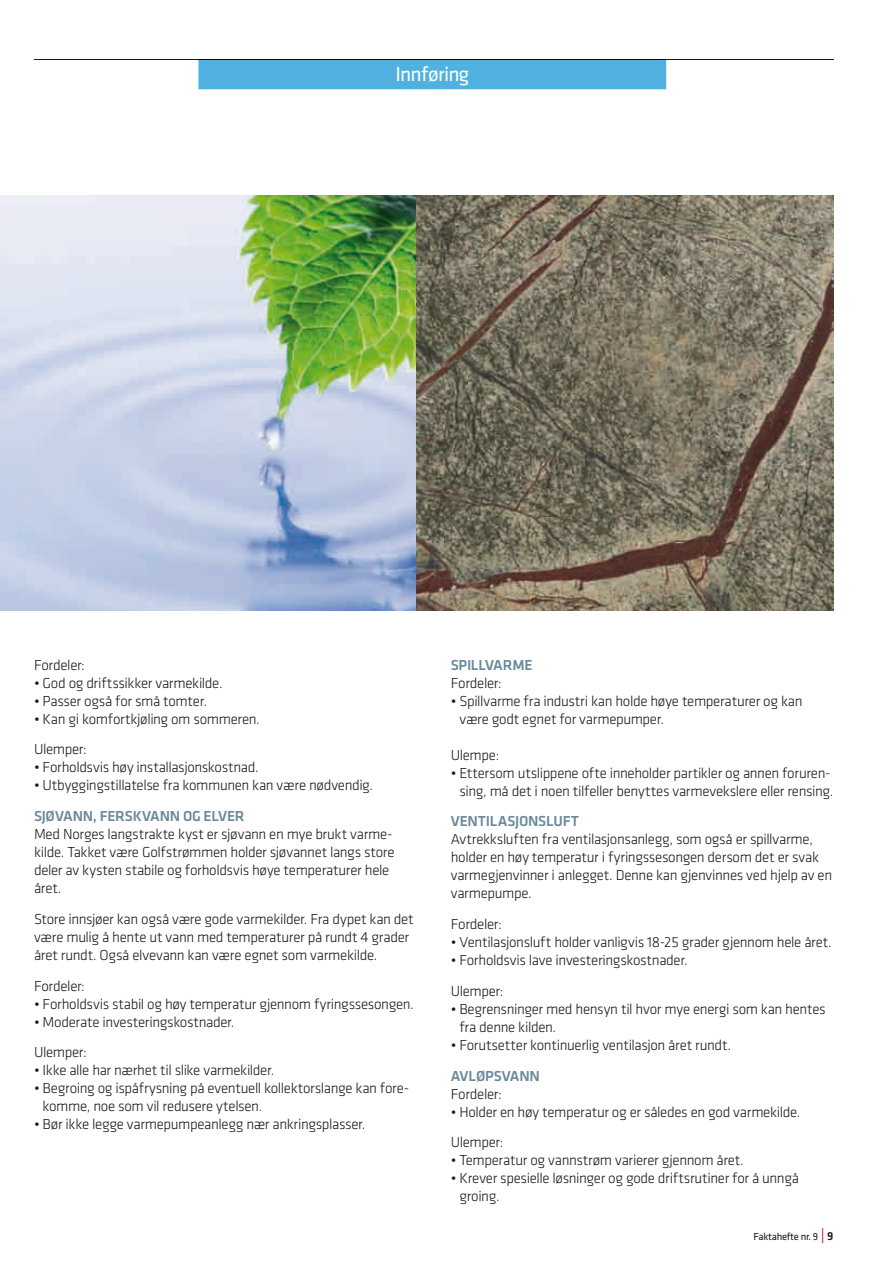
<style>
.page{position:relative;width:893px;height:1263px;background:#fff}
.page>*{position:absolute;margin:0;border:0;box-sizing:border-box;transform-origin:0 0}
.t1{font:21px "Klavika";letter-spacing:-.03em;color:#fff}
.t2{font:300 15px/18px "Klavika";letter-spacing:-.025em;color:#1a171c}
.t3{font:500 15px "Klavika";letter-spacing:-.02em;color:#6a8a9b}
.t4{font:10.5px "Klavika";letter-spacing:-.025em;color:#1a171c}
.s1{font-size:15px;color:#d4011d}
.s2{font-weight:500;font-size:12px}
</style>
<div class="page">
<hr style="left:34px;top:59px;width:799px;height:1px;background:#1a171c">
<div style="left:198px;top:61px;width:468px;height:28px;background:#50b1e0"></div>
<hr style="left:198px;top:60px;width:468px;height:1px;background:#000a1d">
<div style="left:397px;top:66px;width:72px;height:19px;background:#50b1e0"></div>
<img style="left:0;top:195px;width:833px;height:416px">
<h1 class="t1" style="left:395px;top:60px;width:75px">Innføring</h1>
<p class="t2" style="left:34px;top:655px;width:52px">Fordeler:</p>
<p class="t2" style="left:34px;top:673px;width:190px">• God og driftssikker varmekilde.</p>
<p class="t2" style="left:34px;top:691px;width:174px">• Passer også for små tomter.</p>
<p class="t2" style="left:34px;top:703px;width:227px;line-height:30.8px">• Kan gi komfortkjøling om sommeren.<br>Ulemper:</p>
<p class="t2" style="left:34px;top:758px;width:226px">• Forholdsvis høy installasjonskostnad.</p>
<p class="t2" style="left:34px;top:776px;width:341px">• Utbyggingstillatelse fra kommunen kan være nødvendig.</p>
<p class="t3" style="left:34px;top:806px;width:212px">SJØVANN, FERSKVANN OG ELVER</p>
<p class="t2" style="left:34px;top:825px;width:362px">Med Norges langstrakte kyst er sjøvann en mye brukt varme&shy;kilde. Takket være Golfstrømmen holder sjøvannet langs store deler av kysten stabile og forholdsvis høye temperaturer hele året.</p>
<p class="t2" style="left:34px;top:910px;width:381px">Store innsjøer kan også være gode varmekilder. Fra dypet kan det være mulig å hente ut vann med temperaturer på rundt 4 grader året rundt. Også elvevann kan være egnet som varmekilde.</p>
<p class="t2" style="left:34px;top:976px;width:52px">Fordeler:</p>
<p class="t2" style="left:34px;top:994px;width:381px">• Forholdsvis stabil og høy temperatur gjennom fyringssesongen.</p>
<p class="t2" style="left:34px;top:1006px;width:202px;line-height:30.8px">• Moderate investeringskostnader.<br>Ulemper:</p>
<p class="t2" style="left:34px;top:1061px;width:242px">• Ikke alle har nærhet til slike varmekilder.</p>
<p class="t2" style="left:43px;top:1079px;width:368px;text-indent:-9px">• Begroing og ispåfrysning på eventuell kollektorslange kan fore&shy;komme, noe som vil redusere ytelsen.</p>
<p class="t2" style="left:34px;top:1115px;width:333px">• Bør ikke legge varmepumpeanlegg nær ankringsplasser.</p>
<p class="t3" style="left:451px;top:654px;width:83px">SPILLVARME</p>
<p class="t2" style="left:451px;top:673px;width:52px">Fordeler:</p>
<p class="t2" style="left:459px;top:691px;width:345px;text-indent:-9px">• Spillvarme fra industri kan holde høye temperaturer og kan være godt egnet for varmepumper.</p>
<p class="t2" style="left:451px;top:745px;width:50px">Ulempe:</p>
<p class="t2" style="left:451px;top:763px;width:384px;text-align:center">• Ettersom utslippene ofte inneholder partikler og annen foruren&shy;sing, må det i noen tilfeller benyttes varmevekslere eller rensing.</p>
<p class="t3" style="left:451px;top:811px;width:130px">VENTILASJONSLUFT</p>
<p class="t2" style="left:451px;top:830px;width:383px">Avtrekksluften fra ventilasjonsanlegg, som også er spillvarme, holder en høy temperatur i fyringssesongen dersom det er svak varmegjenvinner i anlegget. Denne kan gjenvinnes ved hjelp av en varmepumpe.</p>
<p class="t2" style="left:451px;top:915px;width:52px">Fordeler:</p>
<p class="t2" style="left:451px;top:933px;width:382px">• Ventilasjonsluft holder vanligvis 18-25 grader gjennom hele året.</p>
<p class="t2" style="left:451px;top:944px;width:238px;line-height:30.8px">• Forholdsvis lave investeringskostnader.<br>Ulemper:</p>
<p class="t2" style="left:459px;top:1000px;width:368px;text-indent:-9px">• Begrensninger med hensyn til hvor mye energi som kan hentes fra denne kilden.</p>
<p class="t2" style="left:451px;top:1036px;width:282px">• Forutsetter kontinuerlig ventilasjon året rundt.</p>
<p class="t3" style="left:451px;top:1065px;width:91px">AVLØPSVANN</p>
<p class="t2" style="left:451px;top:1084px;width:52px">Fordeler:</p>
<p class="t2" style="left:451px;top:1096px;width:351px;line-height:30.8px">• Holder en høy temperatur og er således en god varmekilde.<br>Ulemper:</p>
<p class="t2" style="left:451px;top:1151px;width:295px">• Temperatur og vannstrøm varierer gjennom året.</p>
<p class="t2" style="left:459px;top:1169px;width:341px;text-indent:-9px">• Krever spesielle løsninger og gode driftsrutiner for å unngå groing.</p>
<p class="t4" style="left:753px;top:1230px;width:82px">Faktahefte nr. 9 <span class="s1">|</span> <span class="s2">9</span></p>
</div>
